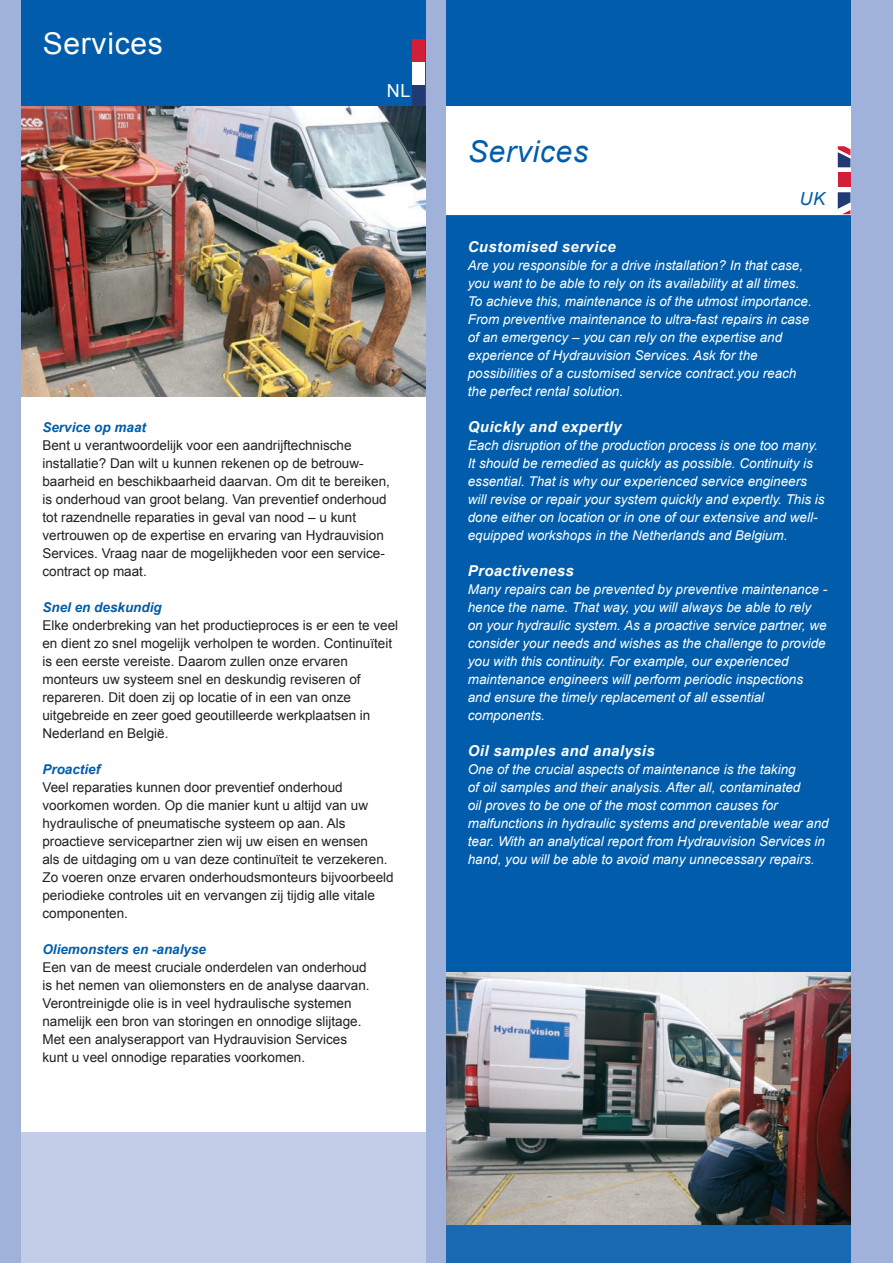
<style>
.page{position:relative;width:893px;height:1263px;background:#a1b2da}
.page>*{position:absolute;margin:0;border:0;box-sizing:border-box;transform-origin:0 0}
.t1{font:italic 30px "Arial";letter-spacing:.025em;color:#015dab}
.t2{font:30px "Arial";letter-spacing:.025em;color:#fff}
.t3{font:italic 18px "Arial";color:#015dab}
.t4{font:18px "Arial";color:#fff}
.t5{font:italic 700 15px "Arial";letter-spacing:.025em;color:#fff}
.t6{font:italic 13.5px/18px "Arial";color:#fff}
.t7{font:13.5px/18px "Arial";color:#231f20}
.t8{font:italic 700 13.5px "Arial";color:#015dab}
</style>
<div class="page">
<div style="left:21px;top:0;width:404px;height:1263px;background:#c3cde7"></div>
<div style="left:446px;top:0;width:404px;height:1263px;background:#186ab3"></div>
<div style="left:446px;top:216px;width:404px;height:756px;background:#015dab"></div>
<div style="left:446px;top:0;width:404px;height:106px;background:#015dab"></div>
<div style="left:21px;top:396px;width:404px;height:735px;background:#fff"></div>
<img style="left:446px;top:972px;width:404px;height:252px">
<div style="left:446px;top:106px;width:404px;height:108px;background:#fff"></div>
<div style="left:838px;top:172px;width:12px;height:15px;background:#d21f37"></div>
<svg style="left:838px;top:146px;width:12px;height:21px"></svg>
<svg style="left:838px;top:192px;width:12px;height:22px"></svg>
<div style="left:21px;top:0;width:404px;height:106px;background:#015dab"></div>
<div style="left:412px;top:39px;width:13px;height:67px;background:#fff"></div>
<div style="left:412px;top:39px;width:13px;height:22px;background:#d21f37"></div>
<div style="left:412px;top:85px;width:13px;height:21px;background:#223a74"></div>
<img style="left:21px;top:106px;width:404px;height:290px">
<h1 class="t2" style="left:43px;top:24px;width:122px">Services</h1>
<h2 class="t4" style="left:387px;top:79px;width:25px">NL</h2>
<p class="t8" style="left:42px;top:418px;width:105px">Service op maat</p>
<p class="t7" style="left:42px;top:436px;width:349px">Bent u verantwoordelijk voor een aandrijftechnische installatie? Dan wilt u kunnen rekenen op de betrouw - baarheid en beschikbaarheid daarvan. Om dit te bereiken, is onderhoud van groot belang. Van preventief onderhoud tot razendnelle reparaties in geval van nood – u kunt vertrouwen op de expertise en ervaring van Hydrauvision Services. Vraag naar de mogelijkheden voor een service - contract op maat.</p>
<p class="t8" style="left:42px;top:598px;width:121px">Snel en deskundig</p>
<p class="t7" style="left:42px;top:616px;width:357px">Elke onderbreking van het productieproces is er een te veel en dient zo snel mogelijk verholpen te worden. Continuïteit is een eerste vereiste. Daarom zullen onze ervaren monteurs uw systeem snel en deskundig reviseren of repareren. Dit doen zij op locatie of in een van onze uitgebreide en zeer goed geoutilleerde werkplaatsen in Nederland en België.</p>
<p class="t8" style="left:42px;top:760px;width:59px">Proactief</p>
<p class="t7" style="left:42px;top:778px;width:353px">Veel reparaties kunnen door preventief onderhoud voorkomen worden. Op die manier kunt u altijd van uw hydraulische of pneumatische systeem op aan. Als proactieve servicepartner zien wij uw eisen en wensen<br>als de uitdaging om u van deze continuïteit te verzekeren.<br>Zo voeren onze ervaren onderhoudsmonteurs bijvoorbeeld periodieke controles uit en vervangen zij tijdig alle vitale componenten.</p>
<p class="t8" style="left:42px;top:940px;width:165px">Oliemonsters en -analyse</p>
<p class="t7" style="left:42px;top:958px;width:329px">Een van de meest cruciale onderdelen van onderhoud is het nemen van oliemonsters en de analyse daarvan.<br>Verontreinigde olie is in veel hydraulische systemen namelijk een bron van storingen en onnodige slijtage.<br>Met een analyserapport van Hydrauvision Services kunt u veel onnodige reparaties voorkomen.</p>
<h1 class="t1" style="left:468px;top:132px;width:122px">Services</h1>
<h2 class="t3" style="left:799px;top:187px;width:27px">UK</h2>
<p class="t5" style="left:468px;top:237px;width:150px">Customised service</p>
<p class="t6" style="left:468px;top:256px;width:345px">Are you responsible for a drive installation? In that case, you want to be able to rely on its availability at all times.<br>To achieve this, maintenance is of the utmost importance.<br>From preventive maintenance to ultra-fast repairs in case of an emergency – you can rely on the expertise and experience of Hydrauvision Services. Ask for the possibilities of a customised service contract.you reach the perfect rental solution.</p>
<p class="t5" style="left:468px;top:417px;width:155px">Quickly and expertly</p>
<p class="t6" style="left:468px;top:436px;width:358px">Each disruption of the production process is one too many.<br>It should be remedied as quickly as possible. Continuity is essential. That is why our experienced service engineers will revise or repair your system quickly and expertly. This is done either on location or in one of our extensive and well&shy;equipped workshops in the Netherlands and Belgium.</p>
<p class="t5" style="left:468px;top:561px;width:108px">Proactiveness</p>
<p class="t6" style="left:468px;top:580px;width:361px">Many repairs can be prevented by preventive maintenance - hence the name. That way, you will always be able to rely on your hydraulic system. As a proactive service partner, we consider your needs and wishes as the challenge to provide you with this continuity. For example, our experienced maintenance engineers will perform periodic inspections and ensure the timely replacement of all essential components.</p>
<p class="t5" style="left:468px;top:741px;width:189px">Oil samples and analysis</p>
<p class="t6" style="left:468px;top:760px;width:362px">One of the crucial aspects of maintenance is the taking<br>of oil samples and their analysis. After all, contaminated<br>oil proves to be one of the most common causes for malfunctions in hydraulic systems and preventable wear and tear. With an analytical report from Hydrauvision Services in hand, you will be able to avoid many unnecessary repairs.</p>
</div>
